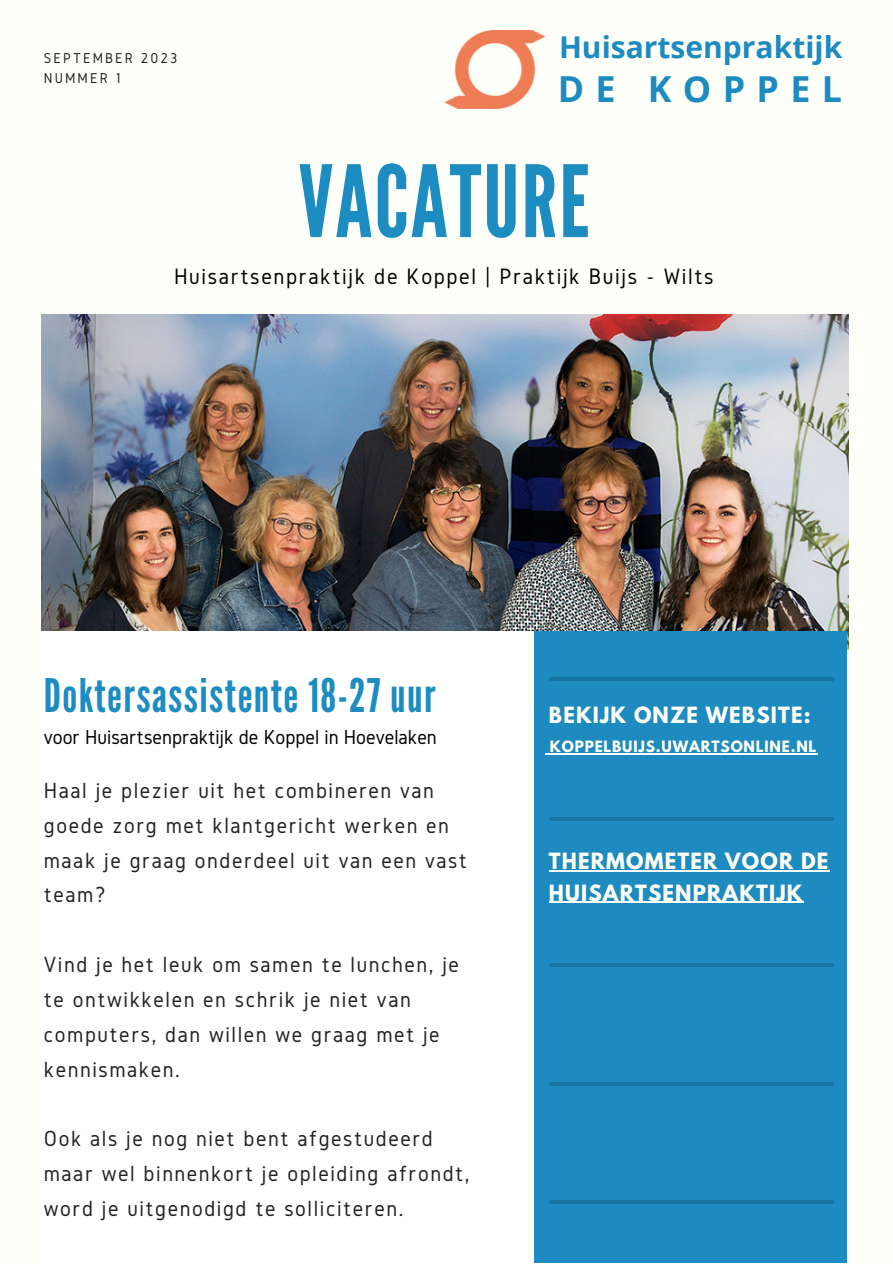
<style>
.page{position:relative;width:893px;height:1264px;background:#fff}
.page>*{position:absolute;margin:0;border:0;box-sizing:border-box;transform-origin:0 0}
.t1{font:99.15px "League Gothic";letter-spacing:.02em;color:#1d8cc0}
.t2{font:46.2px "League Gothic";letter-spacing:.03em;color:#1d8cc0}
.t3{font:700 35.85px "Open Sans";letter-spacing:.32em;color:#1d8ac0}
.t4{font:700 30px "Open Sans";color:#1d8ac0}
.t5{font:23.1px "Gidole";letter-spacing:.07em;color:#000}
.t6{font:22.8px/34.8px "Gidole";letter-spacing:.07em;color:#222}
.t7{font:21px "Gidole";color:#000}
.t8{font:700 19.8px/31.5px "League Spartan";letter-spacing:.06em;color:#fffff9}
.t9{font:14.85px "Gidole";letter-spacing:.14em;color:#222}
.t10{font:700 13.8px "League Spartan";letter-spacing:.06em;color:#fffff9}
</style>
<div class="page">
<div style="left:0;top:0;width:892px;height:1262px;background:#fffff9"></div>
<img style="left:41px;top:314px;width:807px;height:335px">
<div style="left:530px;top:631px;width:316px;height:631px;background:#1d8ac0"></div>
<hr style="left:549px;top:817px;width:285px;height:3px;background:#000">
<hr style="left:549px;top:963px;width:285px;height:3px;background:#000">
<hr style="left:549px;top:1082px;width:285px;height:3px;background:#000">
<hr style="left:549px;top:1200px;width:285px;height:3px;background:#000">
<hr style="left:549px;top:677px;width:285px;height:4px;background:#1875a3">
<div style="left:38px;top:631px;width:495px;height:631px;background:#fff"></div>
<img style="left:444px;top:30px;width:101px;height:79px">
<hr style="left:549px;top:870px;width:280px;height:1px;background:#fffff9">
<hr style="left:549px;top:901px;width:254px;height:2px;background:#fffff9">
<hr style="left:550px;top:753px;width:267px;height:1px;background:#fffff9">
<p class="t9" style="left:44px;top:50px;width:135px">SEPTEMBER 2023</p>
<p class="t9" style="left:44px;top:70px;width:79px">NUMMER 1</p>
<p class="t4" style="left:559px;top:25px;width:285px">Huisartsenpraktijk</p>
<p class="t3" style="left:557px;top:63px;width:286px">DE KOPPEL</p>
<p class="t1" style="left:298px;top:144px;width:292px">VACATURE</p>
<p class="t5" style="left:174px;top:264px;width:541px">Huisartsenpraktijk de Koppel | Praktijk Buijs - Wilts</p>
<p class="t2" style="left:44px;top:669px;width:393px">Doktersassistente 18-27 uur</p>
<p class="t7" style="left:44px;top:725px;width:394px">voor Huisartsenpraktijk de Koppel in Hoevelaken</p>
<p class="t6" style="left:44px;top:772px;width:424px">Haal je plezier uit het combineren van goede zorg met klantgericht werken en maak je graag onderdeel uit van een vast team?</p>
<p class="t6" style="left:44px;top:946px;width:416px">Vind je het leuk om samen te lunchen, je te ontwikkelen en schrik je niet van computers, dan willen we graag met je kennismaken.</p>
<p class="t6" style="left:44px;top:1121px;width:427px">Ook als je nog niet bent afgestudeerd maar wel binnenkort je opleiding afrondt, word je uitgenodigd te solliciteren.</p>
<p class="t8" style="left:549px;top:701px;width:263px">BEKIJK ONZE WEBSITE:</p>
<p class="t10" style="left:550px;top:739px;width:268px">KOPPELBUIJS.UWARTSONLINE.NL</p>
<p class="t8" style="left:549px;top:848px;width:281px">THERMOMETER VOOR DE<br>HUISARTSENPRAKTIJK</p>
</div>
